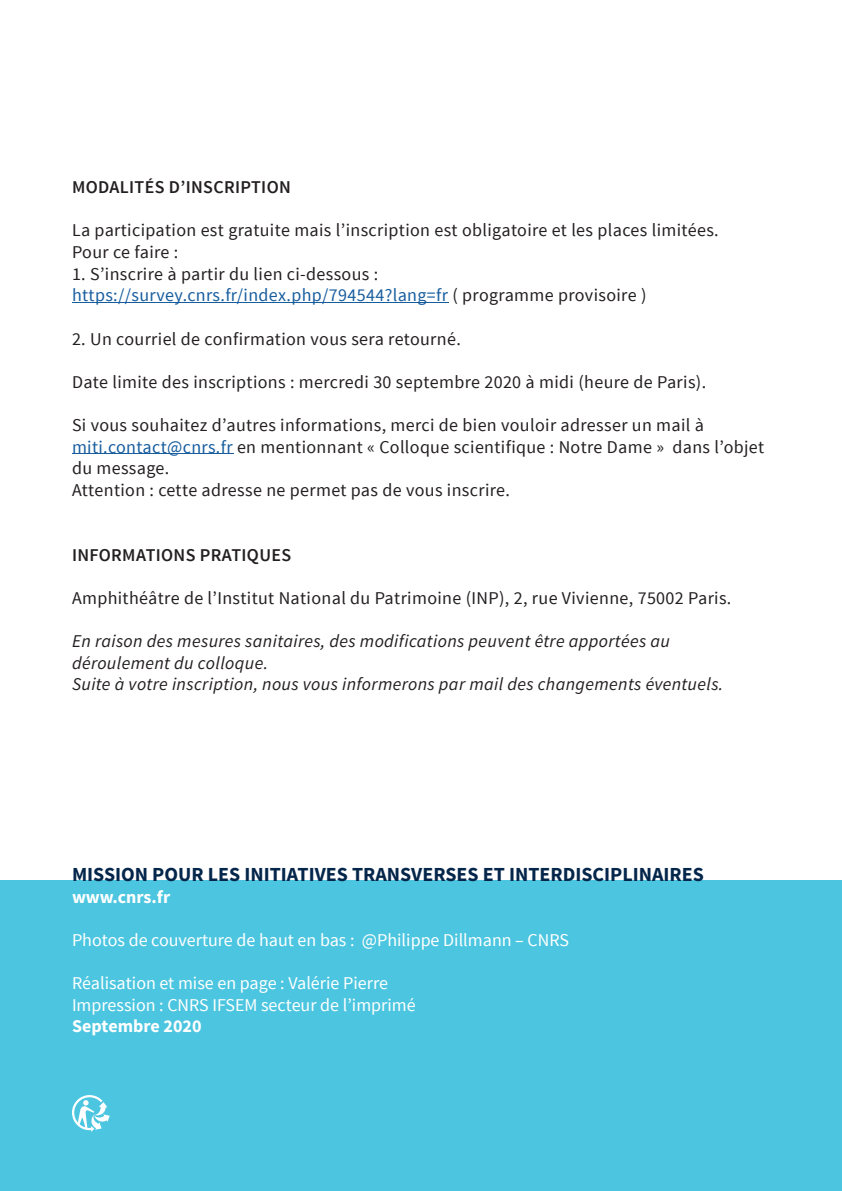
<style>
.page{position:relative;width:842px;height:1191px;background:#fff}
.page>*{position:absolute;margin:0;border:0;box-sizing:border-box;transform-origin:0 0}
.t1{font:700 20px "Source Sans Pro";color:#04264b}
.t2{font:18px/21.6px "Source Sans Pro";letter-spacing:.02em;color:#231f20}
.t3{font:italic 18px/21.6px "Source Sans Pro";letter-spacing:.02em;color:#231f20}
.t4{font:18px/21.6px "Source Sans Pro";color:#fff}
.t5{font:600 18px "Source Sans Pro";letter-spacing:.02em;color:#231f20}
.t6{font:700 18px "Source Sans Pro";color:#fff}
.s1{color:#175d9e}
</style>
<div class="page">
<div style="left:0;top:880px;width:842px;height:311px;background:#4cc6e0"></div>
<hr style="left:72px;top:302px;width:376px;height:1px;background:#175d9e">
<hr style="left:72px;top:453px;width:161px;height:1px;background:#175d9e">
<svg style="left:72px;top:1095px;width:38px;height:36px"></svg>
<p class="t5" style="left:72px;top:176px;width:220px">MODALITÉS D’INSCRIPTION</p>
<p class="t2" style="left:72px;top:220px;width:648px">La participation est gratuite mais l’inscription est obligatoire et les places limitées.<br>Pour ce faire :</p>
<p class="t2" style="left:72px;top:263px;width:576px">1. S’inscrire à partir du lien ci-dessous : <span class="s1">https://survey.cnrs.fr/index.php/794544?lang=fr</span> ( programme provisoire )</p>
<p class="t2" style="left:72px;top:328px;width:390px">2. Un courriel de confirmation vous sera retourné.</p>
<p class="t2" style="left:72px;top:371px;width:636px">Date limite des inscriptions : mercredi 30 septembre 2020 à midi (heure de Paris).</p>
<p class="t2" style="left:72px;top:414px;width:694px">Si vous souhaitez d’autres informations, merci de bien vouloir adresser un mail à <span class="s1">miti.contact@cnrs.fr</span> en mentionnant « Colloque scientifique : Notre Dame » dans l’objet du message.<br>Attention : cette adresse ne permet pas de vous inscrire.</p>
<p class="t5" style="left:72px;top:543px;width:221px">INFORMATIONS PRATIQUES</p>
<p class="t2" style="left:72px;top:587px;width:661px">Amphithéâtre de l’Institut National du Patrimoine (INP), 2, rue Vivienne, 75002 Paris.</p>
<p class="t3" style="left:72px;top:630px;width:653px">En raison des mesures sanitaires, des modifications peuvent être apportées au déroulement du colloque.<br>Suite à votre inscription, nous vous informerons par mail des changements éventuels.</p>
<p class="t1" style="left:72px;top:861px;width:633px">MISSION POUR LES INITIATIVES TRANSVERSES ET INTERDISCIPLINAIRES</p>
<p class="t6" style="left:72px;top:885px;width:100px">www.cnrs.fr</p>
<p class="t4" style="left:72px;top:929px;width:498px">Photos de couverture de haut en bas : @Philippe Dillmann – CNRS</p>
<p class="t4" style="left:72px;top:972px;width:345px">Réalisation et mise en page : Valérie Pierre<br>Impression : CNRS IFSEM secteur de l’imprimé</p>
<p class="t6" style="left:72px;top:1014px;width:131px">Septembre 2020</p>
</div>
